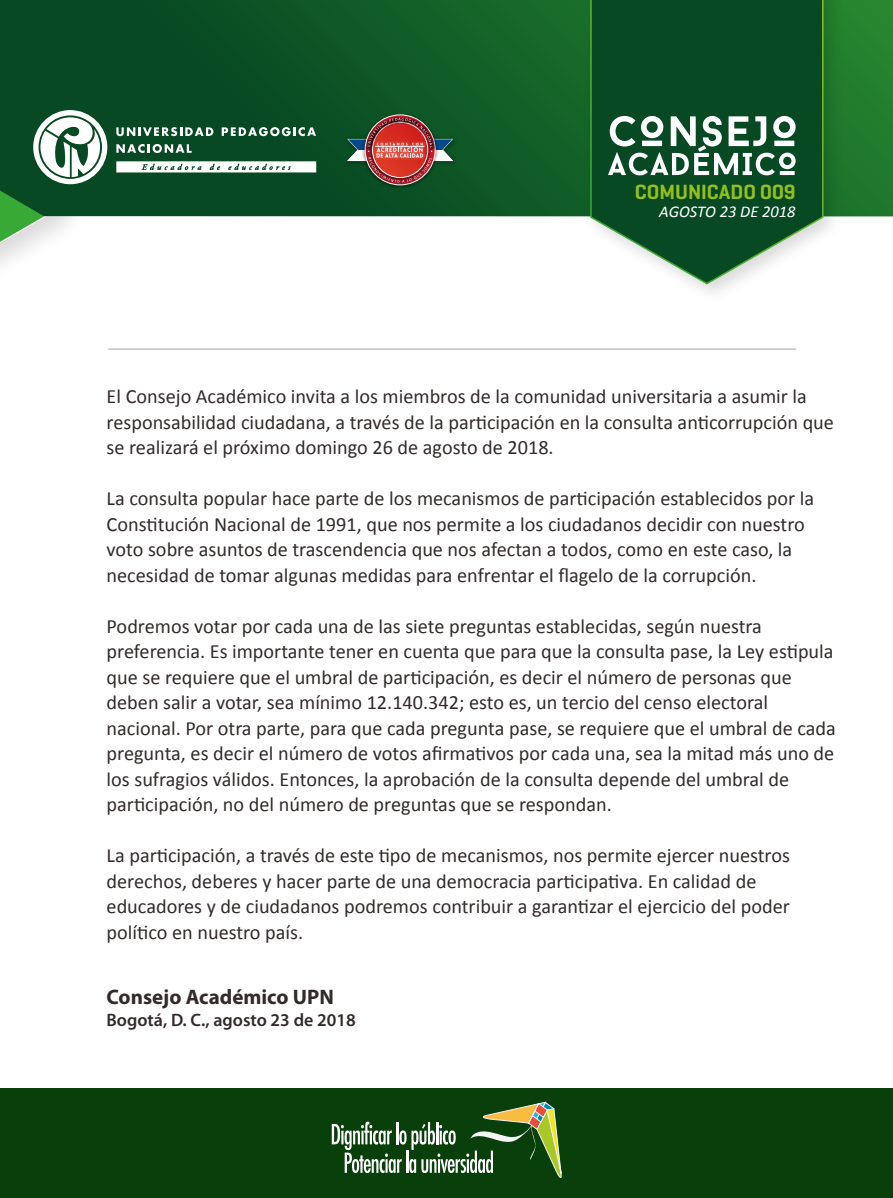
<style>
.page{position:relative;width:893px;height:1198px;background:#fff}
.page>*{position:absolute;margin:0;border:0;box-sizing:border-box;transform-origin:0 0}
.t1{font:700 21px "Myriad Pro";color:#322b2a}
.t2{font:600 21px "Geogrotesque";color:#93c01f}
.t3{font:20.25px/25.5px "Calibri";color:#322b2a}
.t4{font:600 18px "Myriad Pro";color:#322b2a}
.t5{font:italic 16.5px "Calibri";color:#fff}
</style>
<div class="page">
<div style="left:0;top:1088px;width:893px;height:109px;background:#083f0b"></div>
<hr style="left:108px;top:348px;width:688px;height:2px;background:#c6c6c5">
<svg style="left:332px;top:1101px;width:230px;height:78px"></svg>
<svg style="left:107px;top:0;width:786px;height:216px;background:#0e5726"></svg>
<img style="left:339px;top:132px;width:127px;height:41px">
<img style="left:361px;top:111px;width:80px;height:80px">
<img style="left:365px;top:115px;width:72px;height:3px">
<img style="left:347px;top:118px;width:106px;height:65px">
<hr style="left:375px;top:146px;width:49px;height:1px;background:#fff">
<img style="left:576px;top:0;width:276px;height:293px">
<svg style="left:589px;top:0;width:236px;height:285px;background:#2b6441"></svg>
<svg style="left:608px;top:116px;width:188px;height:59px"></svg>
<svg style="left:0;top:0;width:107px;height:265px"></svg>
<svg style="left:116px;top:127px;width:97px;height:9px"></svg>
<svg style="left:222px;top:127px;width:94px;height:9px"></svg>
<svg style="left:116px;top:144px;width:76px;height:9px"></svg>
<svg style="left:116px;top:161px;width:200px;height:11px"></svg>
<p class="t2" style="left:635px;top:179px;width:162px">COMUNICADO 009</p>
<p class="t5" style="left:659px;top:201px;width:138px">AGOSTO 23 DE 2018</p>
<p class="t3" style="left:107px;top:384px;width:729px">El Consejo Académico invita a los miembros de la comunidad universitaria a asumir la responsabilidad ciudadana, a través de la participación en la consulta anticorrupción que se realizará el próximo domingo 26 de agosto de 2018.</p>
<p class="t3" style="left:107px;top:486px;width:709px">La consulta popular hace parte de los mecanismos de participación establecidos por la Constitución Nacional de 1991, que nos permite a los ciudadanos decidir con nuestro voto sobre asuntos de trascendencia que nos afectan a todos, como en este caso, la necesidad de tomar algunas medidas para enfrentar el flagelo de la corrupción.</p>
<p class="t3" style="left:107px;top:613px;width:731px">Podremos votar por cada una de las siete preguntas establecidas, según nuestra preferencia. Es importante tener en cuenta que para que la consulta pase, la Ley estipula que se requiere que el umbral de participación, es decir el número de personas que deben salir a votar, sea mínimo 12.140.342; esto es, un tercio del censo electoral nacional. Por otra parte, para que cada pregunta pase, se requiere que el umbral de cada pregunta, es decir el número de votos afirmativos por cada una, sea la mitad más uno de los sufragios válidos. Entonces, la aprobación de la consulta depende del umbral de participación, no del número de preguntas que se respondan.</p>
<p class="t3" style="left:107px;top:842px;width:685px">La participación, a través de este tipo de mecanismos, nos permite ejercer nuestros derechos, deberes y hacer parte de una democracia participativa. En calidad de educadores y de ciudadanos podremos contribuir a garantizar el ejercicio del poder político en nuestro país.</p>
<p class="t1" style="left:106px;top:983px;width:229px">Consejo Académico UPN</p>
<p class="t4" style="left:106px;top:1008px;width:251px">Bogotá, D. C., agosto 23 de 2018</p>
</div>
